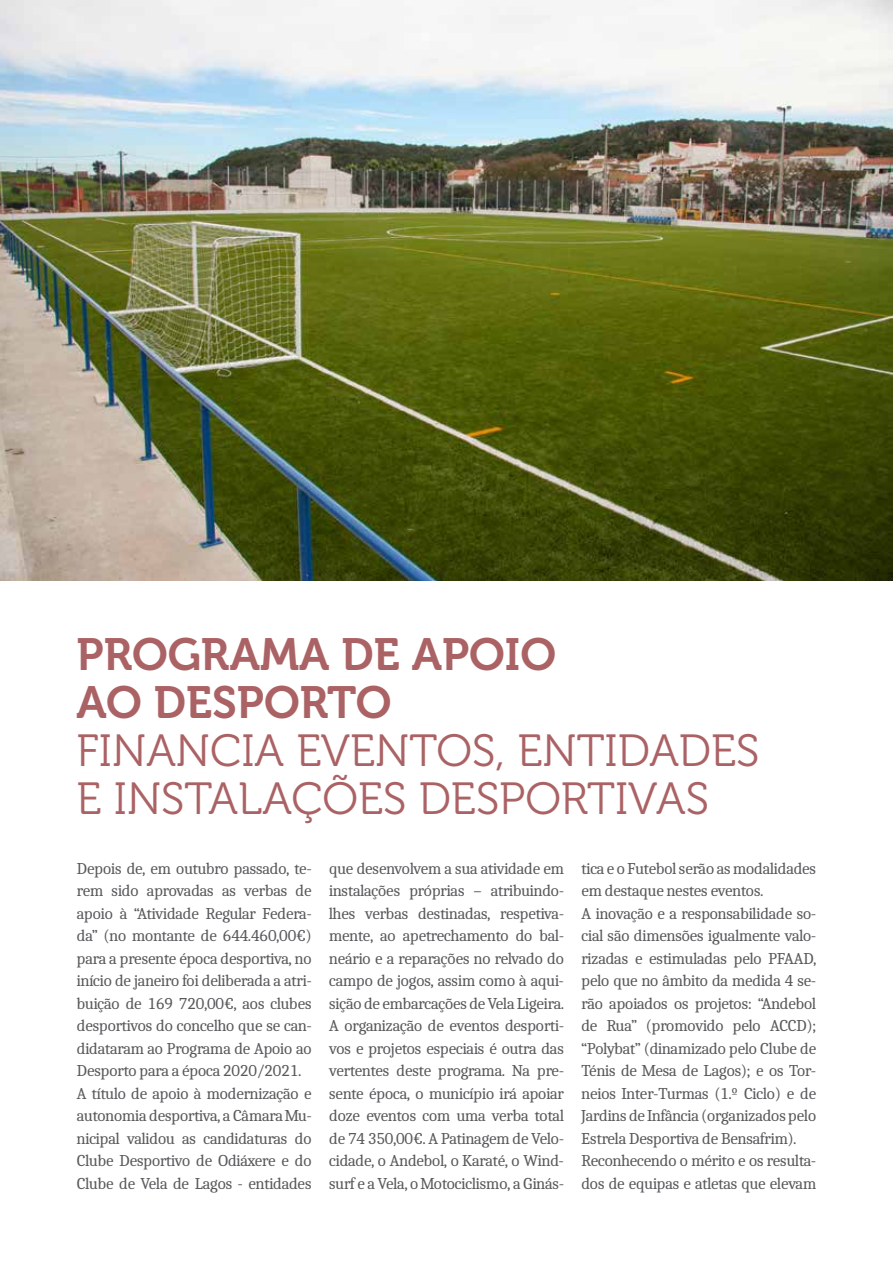
<style>
.page{position:relative;width:893px;height:1263px;background:#fff}
.page>*{position:absolute;margin:0;border:0;box-sizing:border-box;transform-origin:0 0}
.t1{font:45px/48px "Museo 300";color:#ab6264}
.t2{font:45px "Museo 700";color:#ab6264}
.t3{font:16.5px/22.5px "Caladea";letter-spacing:-.04em;color:#58595b}
</style>
<div class="page">
<img style="left:0;top:0;width:893px;height:580px">
<h1 class="t2" style="left:77px;top:629px;width:188px">PROGRAMA</h1>
<h1 class="t2" style="left:342px;top:629px;width:130px">DE APOIO</h1>
<h1 class="t2" style="left:77px;top:677px;width:139px">AO DESPO</h1>
<h1 class="t2" style="left:300px;top:677px;width:60px">RTO</h1>
<h1 class="t1" style="left:77px;top:727px;width:684px">FINANCIA EVENTOS, ENTIDADES<br>E INSTALAÇÕES DESPORTIVAS</h1>
<p class="t3" style="left:77px;top:856px;width:237px">Depois de, em outubro passado, te&shy;rem sido aprovadas as verbas de apoio à “Atividade Regular Federa&shy;da” (no montante de 644.460,00€) para a presente época desportiva, no início de janeiro foi deliberada a atri&shy;buição de 169 720,00€, aos clubes desportivos do concelho que se can&shy;didataram ao Programa de Apoio ao Desporto para a época 2020/2021.<br>A título de apoio à modernização e autonomia desportiva, a Câmara Mu&shy;nicipal validou as candidaturas do Clube Desportivo de Odiáxere e do Clube de Vela de Lagos - entidades</p>
<p class="t3" style="left:329px;top:856px;width:237px;text-align:justify">que desenvolvem a sua atividade em instalações próprias – atribuindo&shy;lhes verbas destinadas, respetiva&shy;mente, ao apetrechamento do bal&shy;neário e a reparações no relvado do campo de jogos, assim como à aqui&shy;sição de embarcações de Vela Ligeira.<br>A organização de eventos desporti&shy;vos e projetos especiais é outra das vertentes deste programa. Na pre&shy;sente época, o município irá apoiar doze eventos com uma verba total de 74 350,00€. A Patinagem de Velo&shy;cidade, o Andebol, o Karaté, o Wind&shy;surf e a Vela, o Motociclismo, a Ginás-</p>
<p class="t3" style="left:581px;top:856px;width:237px">tica e o Futebol serão as modalidades em destaque nestes eventos.<br>A inovação e a responsabilidade so&shy;cial são dimensões igualmente valo&shy;rizadas e estimuladas pelo PFAAD, pelo que no âmbito da medida 4 se&shy;rão apoiados os projetos: “Andebol de Rua” (promovido pelo ACCD); “Polybat” (dinamizado pelo Clube de Ténis de Mesa de Lagos); e os Tor&shy;neios Inter-Turmas (1.º Ciclo) e de Jardins de Infância (organizados pelo Estrela Desportiva de Bensafrim).<br>Reconhecendo o mérito e os resulta&shy;dos de equipas e atletas que elevam</p>
</div>
